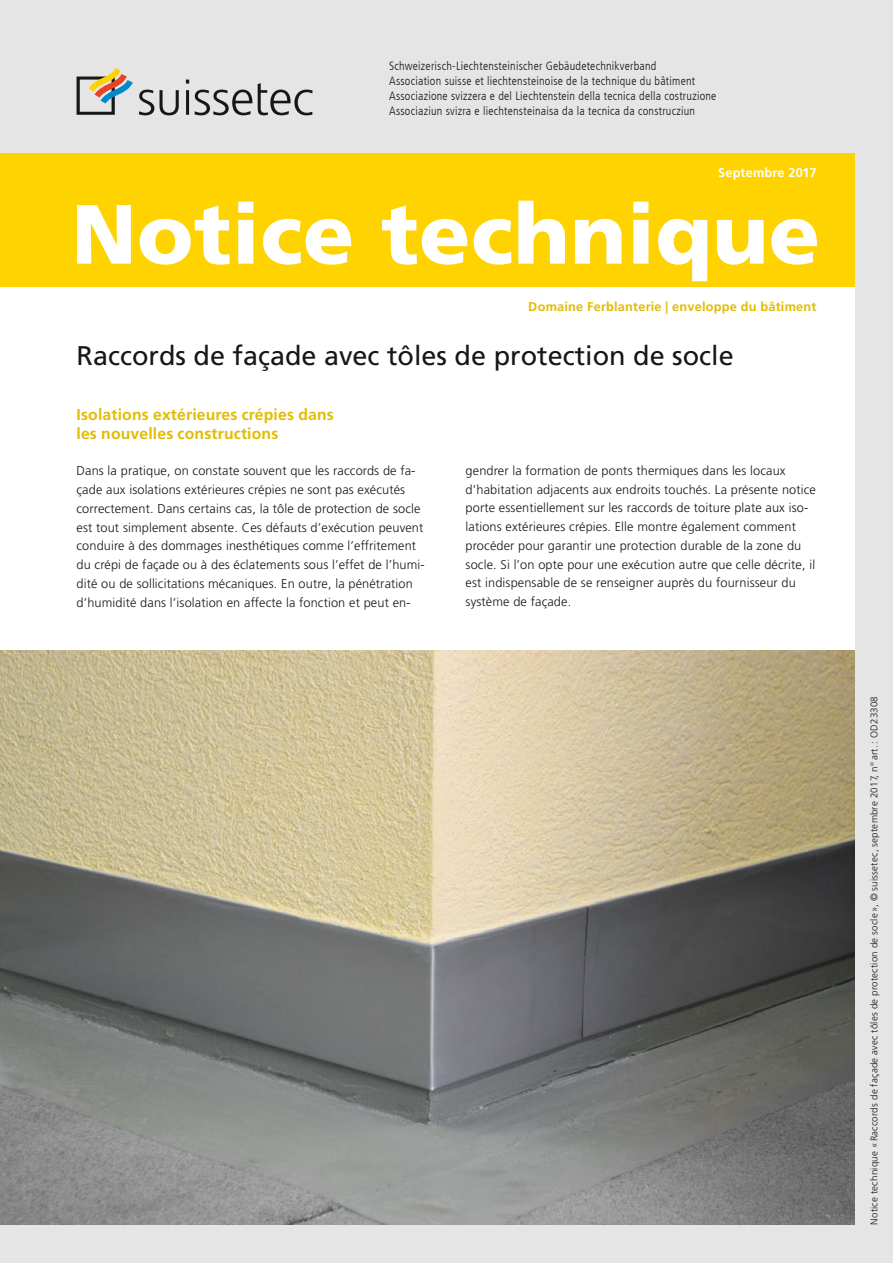
<style>
.page{position:relative;width:893px;height:1263px;background:#e5e5e5}
.page>*{position:absolute;margin:0;border:0;box-sizing:border-box;transform-origin:0 0}
.t1{font:900 84px "Frutiger LT Com";letter-spacing:.005em;color:#fff}
.t2{font:27px "Frutiger LT Std";color:#181716}
.t3{font:700 15.75px/18.8px "Frutiger LT Std";letter-spacing:.01em;color:#e2bc00}
.t4{font:300 12.75px/18.8px "Frutiger LT Std";letter-spacing:.01em;color:#181716}
.t5{font:700 12.75px "Frutiger LT Std";letter-spacing:.015em;color:#e2bc00}
.t6{font:700 12.75px "Frutiger LT Std";letter-spacing:.015em;color:#fff}
.t7{font:300 condensed 12px/15px "Frutiger LT Com";letter-spacing:.02em;color:#181716}
.t8{font:300 9.75px "Frutiger LT Std";letter-spacing:.02em;color:#181716}
</style>
<div class="page">
<svg style="left:139px;top:90px;width:15px;height:25px"></svg>
<svg style="left:160px;top:90px;width:19px;height:25px"></svg>
<hr style="left:186px;top:90px;width:3px;height:25px;background:#181716">
<svg style="left:186px;top:80px;width:3px;height:4px"></svg>
<svg style="left:194px;top:90px;width:58px;height:25px"></svg>
<svg style="left:258px;top:83px;width:55px;height:32px"></svg>
<svg style="left:77px;top:68px;width:56px;height:47px"></svg>
<div style="left:0;top:153px;width:855px;height:1072px;background:#fff"></div>
<img style="left:0;top:651px;width:855px;height:574px">
<div style="left:0;top:153px;width:855px;height:134px;background:#ffd300"></div>
<p class="t7" style="left:389px;top:58px;width:329px">Schweizerisch-Liechtensteinischer Gebäudetechnikverband<br>Association suisse et liechtensteinoise de la technique du bâtiment Associazione svizzera e del Liechtenstein della tecnica della costruzione Associaziun svizra e liechtensteinaisa da la tecnica da construcziun</p>
<p class="t6" style="left:718px;top:165px;width:100px">Septembre 2017</p>
<h1 class="t1" style="left:71px;top:183px;width:750px">Notice technique</h1>
<p class="t5" style="left:528px;top:299px;width:290px">Domaine Ferblanterie | enveloppe du bâtiment</p>
<h2 class="t2" style="left:77px;top:339px;width:659px">Raccords de façade avec tôles de protection de socle</h2>
<p class="t3" style="left:77px;top:405px;width:259px">Isolations extérieures crépies dans les nouvelles constructions</p>
<p class="t4" style="left:77px;top:462px;width:350px">Dans la pratique, on constate souvent que les raccords de fa&shy;çade aux isolations extérieures crépies ne sont pas exécutés correctement. Dans certains cas, la tôle de protection de socle est tout simplement absente. Ces défauts d’exécution peuvent conduire à des dommages inesthétiques comme l’effritement du crépi de façade ou à des éclatements sous l’effet de l’humi&shy;dité ou de sollicitations mécaniques. En outre, la pénétration d’humidité dans l’isolation en affecte la fonction et peut en-</p>
<p class="t4" style="left:466px;top:461px;width:352px">gendrer la formation de ponts thermiques dans les locaux d’habitation adjacents aux endroits touchés. La présente notice porte essentiellement sur les raccords de toiture plate aux iso&shy;lations extérieures crépies. Elle montre également comment procéder pour garantir une protection durable de la zone du socle. Si l’on opte pour une exécution autre que celle décrite, il est indispensable de se renseigner auprès du fournisseur du système de façade.</p>
<p class="t8" style="left:869px;top:1225px;width:530px;rotate:-90deg">Notice technique « Raccords de façade avec tôles de protection de socle », © suissetec, septembre 2017, n° art. : OD23308</p>
</div>
